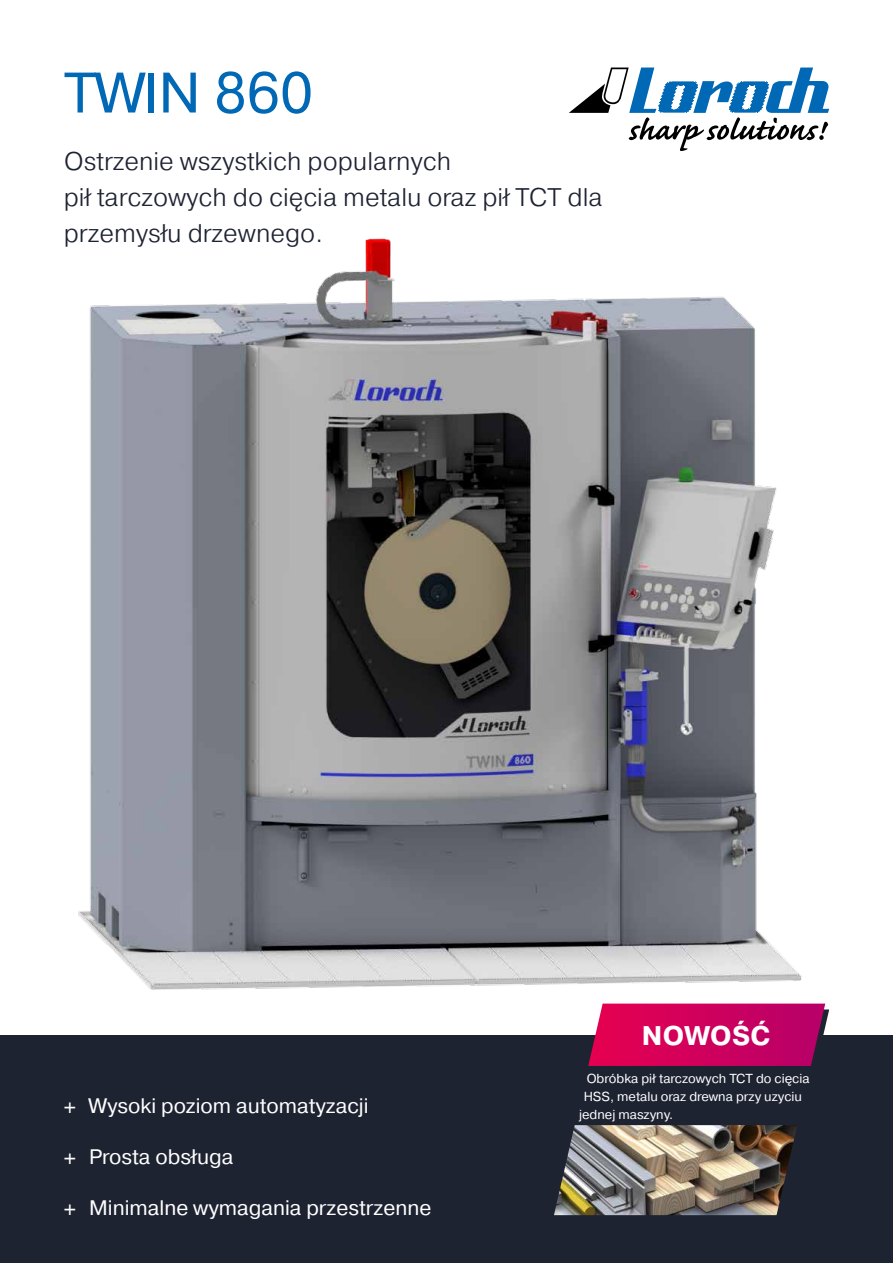
<style>
.page{position:relative;width:893px;height:1263px;background:#fff}
.page>*{position:absolute;margin:0;border:0;box-sizing:border-box;transform-origin:0 0}
.t1{font:57px "Pragmatica";color:#0068b5}
.t2{font:700 27px "Pragmatica";letter-spacing:.01em;color:#fff}
.t3{font:300 25.5px/36px "Pragmatica";color:#1e2332}
.t4{font:21px "Pragmatica";color:#fff}
.t5{font:13.05px "Pragmatica";color:#fff}
.s1{font-family:"Helvetica LT"}
</style>
<div class="page">
<img style="left:78px;top:238px;width:724px;height:752px">
<svg style="left:569px;top:68px;width:260px;height:83px"></svg>
<div style="left:0;top:1035px;width:893px;height:228px;background:#1e2332"></div>
<svg style="left:588px;top:1003px;width:241px;height:63px;background:#c80b60"></svg>
<img style="left:554px;top:1125px;width:243px;height:90px">
<h1 class="t1" style="left:64px;top:58px;width:251px">TWIN 860</h1>
<p class="t3" style="left:64px;top:142px;width:540px">Ostrzenie wszystkich popularnych<br>pił tarczowych do cięcia metalu oraz pił TCT dla przemysłu drzewnego.</p>
<p class="t4" style="left:64px;top:1093px;width:306px"><span class="s1">+</span> Wysoki poziom automatyzacji</p>
<p class="t4" style="left:64px;top:1144px;width:171px"><span class="s1">+</span> Prosta obsługa</p>
<p class="t4" style="left:64px;top:1195px;width:369px"><span class="s1">+</span> Minimalne wymagania przestrzenne</p>
<p class="t2" style="left:642px;top:1018px;width:130px">NOWOŚĆ</p>
<p class="t5" style="left:587px;top:1070px;width:224px">Obróbka pił tarczowych TCT do cięcia</p>
<p class="t5" style="left:584px;top:1088px;width:220px">HSS, metalu oraz drewna przy uzyciu</p>
<p class="t5" style="left:579px;top:1106px;width:96px">jednej maszyny.</p>
</div>
